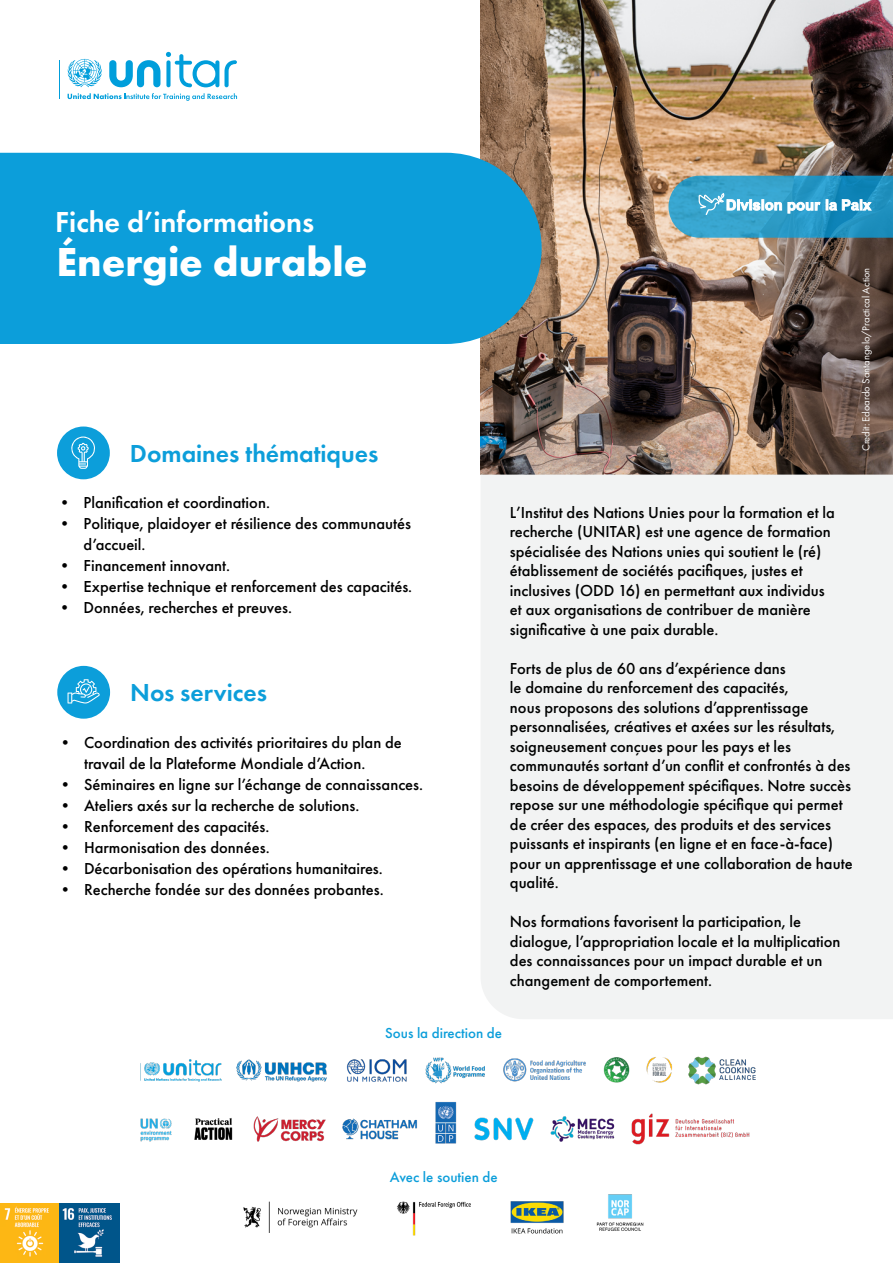
<style>
.page{position:relative;width:893px;height:1263px;background:#fff}
.page>*{position:absolute;margin:0;border:0;box-sizing:border-box;transform-origin:0 0}
.t1{font:700 42px "Futura PT";color:#fff}
.t2{font:600 30px "Futura PT";color:#fff}
.t3{font:600 25.5px "Futura PT";color:#0c9eda}
.t4{font:500 16.5px/19.5px "Futura PT";color:#000101}
.t5{font:500 16.5px/21px "Futura PT";color:#000}
.t6{font:500 15px "Futura PT";color:#0c9eda}
.t7{font:10.5px "Futura PT";color:#fff}
</style>
<div class="page">
<img style="left:480px;top:0;width:413px;height:474px">
<div style="left:0;top:153px;width:542px;height:191px;background:#0c9eda"></div>
<div style="left:57px;top:426px;width:53px;height:53px;background:#0c9eda;border-radius:50%"></div>
<div style="left:57px;top:666px;width:53px;height:53px;background:#0c9eda;border-radius:50%"></div>
<svg style="left:71px;top:436px;width:24px;height:33px"></svg>
<svg style="left:68px;top:679px;width:32px;height:25px"></svg>
<img style="left:0;top:1203px;width:119px;height:60px">
<svg style="left:668px;top:176px;width:225px;height:62px;background:#41a3c8"></svg>
<div style="left:480px;top:474px;width:413px;height:545px;background:#f2f3f3"></div>
<img style="left:140px;top:1056px;width:616px;height:180px">
<svg style="left:403px;top:1160px;width:85px;height:31px"></svg>
<svg style="left:68px;top:93px;width:169px;height:8px"></svg>
<svg style="left:67px;top:59px;width:35px;height:28px"></svg>
<svg style="left:166px;top:52px;width:71px;height:35px"></svg>
<svg style="left:109px;top:60px;width:51px;height:27px"></svg>
<hr style="left:60px;top:60px;width:1px;height:39px;background:#009edb">
<h2 class="t2" style="left:55px;top:203px;width:261px">Fiche d’informations</h2>
<h1 class="t1" style="left:57px;top:235px;width:312px">Énergie durable</h1>
<h3 class="t3" style="left:130px;top:437px;width:250px">Domaines thématiques</h3>
<p class="t5" style="left:57px;top:492px;width:215px">• Planification et coordination.</p>
<p class="t5" style="left:84px;top:513px;width:329px;text-indent:-27px">• Politique, plaidoyer et résilience des communautés d’accueil.</p>
<p class="t5" style="left:57px;top:555px;width:175px">• Financement innovant.</p>
<p class="t5" style="left:57px;top:576px;width:357px">• Expertise technique et renforcement des capacités.</p>
<p class="t5" style="left:57px;top:597px;width:237px">• Données, recherches et preuves.</p>
<h3 class="t3" style="left:130px;top:677px;width:138px">Nos services</h3>
<p class="t5" style="left:57px;top:732px;width:346px;text-align:center">• Coordination des activités prioritaires du plan de travail de la Plateforme Mondiale d’Action.</p>
<p class="t5" style="left:57px;top:774px;width:368px">• Séminaires en ligne sur l’échange de connaissances.</p>
<p class="t5" style="left:57px;top:795px;width:304px">• Ateliers axés sur la recherche de solutions.</p>
<p class="t5" style="left:57px;top:816px;width:214px">• Renforcement des capacités.</p>
<p class="t5" style="left:57px;top:837px;width:214px">• Harmonisation des données.</p>
<p class="t5" style="left:57px;top:858px;width:327px">• Décarbonisation des opérations humanitaires.</p>
<p class="t5" style="left:57px;top:879px;width:328px">• Recherche fondée sur des données probantes.</p>
<p class="t7" style="left:860px;top:451px;width:185px;rotate:-90deg">Credit: Edoardo Santangelo/Practical Action</p>
<p class="t4" style="left:510px;top:502px;width:327px">L’Institut des Nations Unies pour la formation et la recherche (UNITAR) est une agence de formation spécialisée des Nations unies qui soutient le (ré) établissement de sociétés pacifiques, justes et inclusives (ODD 16) en permettant aux individus et aux organisations de contribuer de manière significative à une paix durable.</p>
<p class="t4" style="left:510px;top:658px;width:344px">Forts de plus de 60 ans d’expérience dans<br>le domaine du renforcement des capacités,<br>nous proposons des solutions d’apprentissage personnalisées, créatives et axées sur les résultats, soigneusement conçues pour les pays et les communautés sortant d’un conflit et confrontés à des besoins de développement spécifiques. Notre succès repose sur une méthodologie spécifique qui permet de créer des espaces, des produits et des services puissants et inspirants (en ligne et en face-à-face) pour un apprentissage et une collaboration de haute qualité.</p>
<p class="t4" style="left:510px;top:912px;width:332px">Nos formations favorisent la participation, le dialogue, l’appropriation locale et la multiplication des connaissances pour un impact durable et un changement de comportement.</p>
<p class="t6" style="left:385px;top:1024px;width:118px">Sous la direction de</p>
<p class="t6" style="left:390px;top:1168px;width:109px">Avec le soutien de</p>
</div>
